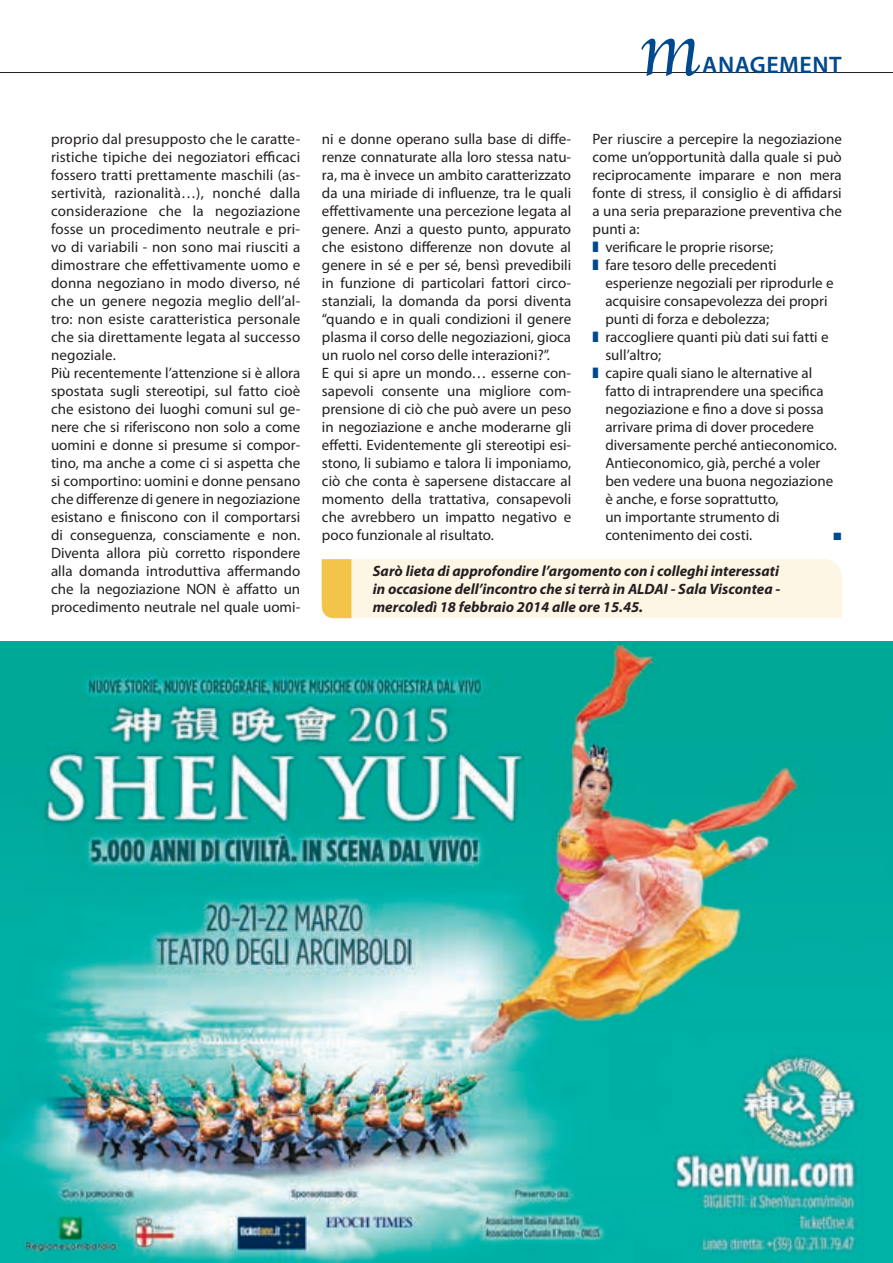
<style>
.page{position:relative;width:893px;height:1263px;background:#fff}
.page>*{position:absolute;margin:0;border:0;box-sizing:border-box;transform-origin:0 0}
.t1{font:78px "Apple Chancery";color:#01498e}
.t2{font:600 24px "Myriad Pro";letter-spacing:.02em;color:#01498e}
.t3{font:15px/18px "Myriad Pro";color:#231f20}
.t4{font:italic 700 15px/18px "Myriad Pro";color:#231f20;text-align:justify}
.t5{font:10.5px "Zapf Dingbats Std";color:#01498e}
.s1{color:#01498e}
</style>
<div class="page">
<hr style="left:0;top:72px;width:893px;height:1px;background:#231f20">
<img style="left:1px;top:641px;width:892px;height:622px">
<div style="left:322px;top:559px;width:520px;height:59px;background:#fef6e5"></div>
<h1 class="t1" style="left:638px;top:-12px;width:63px">m</h1>
<h2 class="t2" style="left:702px;top:49px;width:141px">ANAGEMENT</h2>
<p class="t3" style="left:51px;top:130px;width:251px">proprio dal presupposto che le caratte&shy;ristiche tipiche dei negoziatori efficaci fossero tratti prettamente maschili (as&shy;sertività, razionalità…), nonché dalla considerazione che la negoziazione fosse un procedimento neutrale e pri&shy;vo di variabili - non sono mai riusciti a dimostrare che effettivamente uomo e donna negoziano in modo diverso, né che un genere negozia meglio dell’al&shy;tro: non esiste caratteristica personale che sia direttamente legata al successo negoziale.<br>Più recentemente l’attenzione si è allora spostata sugli stereotipi, sul fatto cioè che esistono dei luoghi comuni sul ge&shy;nere che si riferiscono non solo a come uomini e donne si presume si compor&shy;tino, ma anche a come ci si aspetta che si comportino: uomini e donne pensano che differenze di genere in negoziazione esistano e finiscono con il comportarsi di conseguenza, consciamente e non.<br>Diventa allora più corretto rispondere alla domanda introduttiva affermando che la negoziazione NON è affatto un procedimento neutrale nel quale uomi-</p>
<p class="t3" style="left:322px;top:130px;width:251px">ni e donne operano sulla base di diffe&shy;renze connaturate alla loro stessa natu&shy;ra, ma è invece un ambito caratterizzato da una miriade di influenze, tra le quali effettivamente una percezione legata al genere. Anzi a questo punto, appurato che esistono differenze non dovute al genere in sé e per sé, bensì prevedibili in funzione di particolari fattori circo&shy;stanziali, la domanda da porsi diventa “quando e in quali condizioni il genere plasma il corso delle negoziazioni, gioca un ruolo nel corso delle interazioni?”.<br>E qui si apre un mondo… esserne con&shy;sapevoli consente una migliore com&shy;prensione di ciò che può avere un peso in negoziazione e anche moderarne gli effetti. Evidentemente gli stereotipi esi&shy;stono, li subiamo e talora li imponiamo, ciò che conta è sapersene distaccare al momento della trattativa, consapevoli che avrebbero un impatto negativo e poco funzionale al risultato.</p>
<p class="t3" style="left:593px;top:130px;width:251px">Per riuscire a percepire la negoziazione come un’opportunità dalla quale si può reciprocamente imparare e non mera fonte di stress, il consiglio è di affidarsi a una seria preparazione preventiva che punti a:<br><span class="s1">❚</span> verificare le proprie risorse;<br><span class="s1">❚</span> fare tesoro delle precedenti</p>
<p class="t3" style="left:605px;top:274px;width:230px">esperienze negoziali per riprodurle e</p>
<p class="t3" style="left:605px;top:292px;width:224px">acquisire consapevolezza dei propri</p>
<p class="t3" style="left:605px;top:310px;width:165px">punti di forza e debolezza;</p>
<p class="t3" style="left:593px;top:328px;width:237px"><span class="s1">❚</span> raccogliere quanti più dati sui fatti e</p>
<p class="t3" style="left:605px;top:346px;width:58px">sull’altro;</p>
<p class="t3" style="left:593px;top:364px;width:221px"><span class="s1">❚</span> capire quali siano le alternative al</p>
<p class="t3" style="left:605px;top:382px;width:220px">fatto di intraprendere una specifica</p>
<p class="t3" style="left:605px;top:400px;width:220px">negoziazione e fino a dove si possa</p>
<p class="t3" style="left:605px;top:418px;width:210px">arrivare prima di dover procedere</p>
<p class="t3" style="left:605px;top:436px;width:233px">diversamente perché antieconomico.</p>
<p class="t3" style="left:605px;top:454px;width:217px">Antieconomico, già, perché a voler</p>
<p class="t3" style="left:605px;top:472px;width:229px">ben vedere una buona negoziazione</p>
<p class="t3" style="left:605px;top:490px;width:175px">è anche, e forse soprattutto,</p>
<p class="t3" style="left:605px;top:508px;width:176px">un importante strumento di</p>
<p class="t3" style="left:605px;top:526px;width:148px">contenimento dei costi.</p>
<p class="t5" style="left:834px;top:531px;width:9px">■</p>
<p class="t4" style="left:373px;top:561px;width:409px">Sarò lieta di approfondire l’argomento con i colleghi interessati in occasione dell’incontro che si terrà in ALDAI - Sala Viscontea - mercoledì 18 febbraio 2014 alle ore 15.45.</p>
</div>
